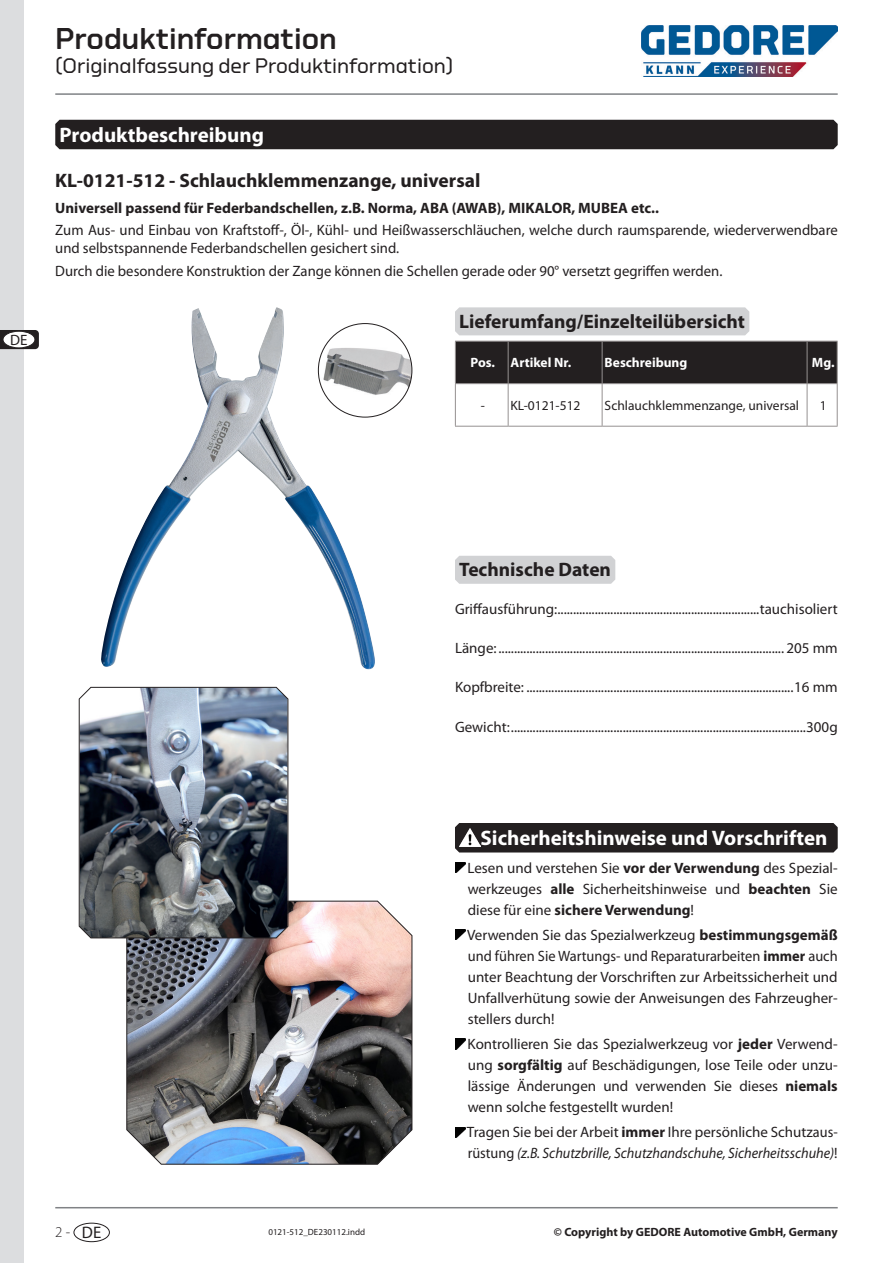
<style>
.page{position:relative;width:893px;height:1263px;background:#fff}
.page>*{position:absolute;margin:0;border:0;box-sizing:border-box;transform-origin:0 0}
.t1{font:500 30px "GEDORE Type";color:#231f20}
.t2{font:700 21px "Myriad Pro";color:#fff}
.t3{font:21px "GEDORE Type";color:#231f20}
.t4{font:700 19.5px "Myriad Pro";color:#231f20}
.t5{font:15px/21px "Myriad Pro";color:#231f20;text-align:justify}
.t6{font:700 15px "Myriad Pro";color:#231f20}
.t7{font:300 15px "Myriad Pro";color:#231f20}
.t8{font:13.5px "Myriad Pro";color:#231f20}
.t9{font:700 13.5px "Myriad Pro";color:#fff}
.t10{font:700 12px "Myriad Pro";color:#231f20}
.t11{font:9px "Myriad Pro";color:#231f20}
.s1{font-weight:700}
.s2{font-style:italic}
.s3{font-weight:400;font-size:16.65px}
</style>
<div class="page">
<div style="left:0;top:0;width:23px;height:1263px;background:#dcdddf"></div>
<hr style="left:55px;top:93px;width:783px;height:2px;background:#808285">
<img style="left:641px;top:26px;width:197px;height:50px">
<hr style="left:55px;top:1207px;width:783px;height:1px;background:#808285">
<div style="left:74px;top:1223px;width:36px;height:19px;border:1px solid #231f20;border-radius:50%"></div>
<svg style="left:0;top:330px;width:39px;height:19px"></svg>
<div style="left:3px;top:331px;width:32px;height:17px;background:#fff;border-radius:50%"></div>
<div style="left:3px;top:331px;width:32px;height:17px;border:1px solid #231f20;border-radius:50%"></div>
<div style="left:55px;top:120px;width:783px;height:29px;background:#231f20"></div>
<div style="left:455px;top:307px;width:294px;height:28px;background:#d1d2d4"></div>
<div style="left:455px;top:556px;width:160px;height:28px;background:#d1d2d4"></div>
<div style="left:455px;top:823px;width:383px;height:29px;background:#231f20"></div>
<div style="left:456px;top:342px;width:381px;height:41px;background:#231f20"></div>
<hr style="left:455px;top:341px;width:53px;height:1px;background:#959191">
<hr style="left:455px;top:341px;width:1px;height:42px;background:#959191">
<hr style="left:508px;top:341px;width:94px;height:1px;background:#959191">
<hr style="left:508px;top:341px;width:1px;height:42px;background:#959191">
<hr style="left:602px;top:341px;width:205px;height:1px;background:#959191">
<hr style="left:602px;top:341px;width:1px;height:42px;background:#959191">
<hr style="left:807px;top:341px;width:31px;height:1px;background:#959191">
<hr style="left:807px;top:341px;width:1px;height:42px;background:#959191">
<hr style="left:837px;top:341px;width:1px;height:42px;background:#959191">
<hr style="left:455px;top:383px;width:53px;height:1px;background:#959191">
<hr style="left:455px;top:384px;width:1px;height:42px;background:#959191">
<hr style="left:508px;top:383px;width:94px;height:1px;background:#959191">
<hr style="left:508px;top:384px;width:1px;height:42px;background:#959191">
<hr style="left:602px;top:383px;width:205px;height:1px;background:#959191">
<hr style="left:602px;top:384px;width:1px;height:42px;background:#959191">
<hr style="left:807px;top:383px;width:31px;height:1px;background:#959191">
<hr style="left:807px;top:384px;width:1px;height:42px;background:#959191">
<hr style="left:837px;top:384px;width:1px;height:42px;background:#959191">
<hr style="left:455px;top:426px;width:53px;height:1px;background:#959191">
<hr style="left:508px;top:426px;width:94px;height:1px;background:#959191">
<hr style="left:602px;top:426px;width:205px;height:1px;background:#959191">
<hr style="left:807px;top:426px;width:31px;height:1px;background:#959191">
<img style="left:459px;top:828px;width:22px;height:19px">
<svg style="left:455px;top:862px;width:10px;height:10px"></svg>
<svg style="left:455px;top:929px;width:10px;height:11px"></svg>
<svg style="left:455px;top:1039px;width:10px;height:10px"></svg>
<svg style="left:455px;top:1127px;width:10px;height:10px"></svg>
<img style="left:101px;top:307px;width:274px;height:362px">
<img style="left:318px;top:340px;width:94px;height:61px">
<img style="left:126px;top:900px;width:287px;height:265px">
<img style="left:79px;top:686px;width:210px;height:252px">
<p class="t5" style="left:10px;top:329px;width:19px">DE</p>
<h1 class="t1" style="left:55px;top:21px;width:283px">Produktinformation</h1>
<h2 class="t3" style="left:55px;top:54px;width:400px">(Originalfassung der Produktinformation)</h2>
<h2 class="t2" style="left:60px;top:121px;width:206px">Produktbeschreibung</h2>
<h3 class="t4" style="left:55px;top:167px;width:427px">KL-0121-512 - Schlauchklemmenzange, universal</h3>
<p class="t6" style="left:55px;top:198px;width:605px">Universell passend für Federbandschellen, z.B. Norma, ABA (AWAB), MIKALOR, MUBEA etc..</p>
<p class="t5" style="left:55px;top:221px;width:784px;line-height:18px">Zum Aus- und Einbau von Kraftstoff-, Öl-, Kühl- und Heißwasserschläuchen, welche durch raumsparende, wiederverwendbare und selbstspannende Federbandschellen gesichert sind.</p>
<p class="t5" style="left:55px;top:260px;width:669px">Durch die besondere Konstruktion der Zange können die Schellen gerade oder 90° versetzt gegriffen werden.</p>
<h3 class="t4" style="left:459px;top:309px;width:287px">Lieferumfang/Einzelteilübersicht</h3>
<p class="t9" style="left:471px;top:354px;width:102px">Pos. Artikel Nr.</p>
<p class="t9" style="left:605px;top:354px;width:84px">Beschreibung</p>
<p class="t9" style="left:812px;top:354px;width:24px">Mg.</p>
<p class="t8" style="left:481px;top:397px;width:101px">- KL-0121-512</p>
<p class="t8" style="left:605px;top:397px;width:196px">Schlauchklemmenzange, universal</p>
<p class="t8" style="left:820px;top:397px;width:8px">1</p>
<h3 class="t4" style="left:459px;top:557px;width:153px">Technische Daten</h3>
<p class="t5" style="left:455px;top:598px;width:384px">Griffausführung:.................................................................tauchisoliert</p>
<p class="t5" style="left:455px;top:637px;width:384px">Länge: ............................................................................................ 205 mm</p>
<p class="t5" style="left:455px;top:677px;width:384px">Kopfbreite: ......................................................................................16 mm</p>
<p class="t5" style="left:455px;top:716px;width:384px">Gewicht:...............................................................................................300g</p>
<h2 class="t2" style="left:481px;top:824px;width:348px">Sicherheitshinweise und Vorschriften</h2>
<p class="t5" style="left:468px;top:857px;width:372px">Lesen und verstehen Sie <span class="s1">vor der Verwendung</span> des Spezial&shy;werkzeuges <span class="s1">alle</span> Sicherheitshinweise und <span class="s1">beachten</span> Sie diese für eine <span class="s1">sichere Verwendung</span>!</p>
<p class="t5" style="left:467px;top:924px;width:372px">Verwenden Sie das Spezialwerkzeug <span class="s1">bestimmungsgemäß </span>und führen Sie Wartungs- und Reparaturarbeiten <span class="s1">immer</span> auch unter Beachtung der Vorschriften zur Arbeitssicherheit und Unfallverhütung sowie der Anweisungen des Fahrzeugher&shy;stellers durch!</p>
<p class="t5" style="left:468px;top:1033px;width:372px">Kontrollieren Sie das Spezialwerkzeug vor <span class="s1">jeder</span> Verwend&shy;ung <span class="s1">sorgfältig</span> auf Beschädigungen, lose Teile oder unzu&shy;lässige Änderungen und verwenden Sie dieses <span class="s1">niemals </span>wenn solche festgestellt wurden!</p>
<p class="t5" style="left:467px;top:1121px;width:372px">Tragen Sie bei der Arbeit <span class="s1">immer</span> Ihre persönliche Schutzaus&shy;rüstung <span class="s2">(z.B. Schutzbrille, Schutzhandschuhe, Sicherheitsschuhe)</span>!</p>
<p class="t7" style="left:55px;top:1223px;width:48px">2- <span class="s3">DE</span></p>
<p class="t11" style="left:268px;top:1226px;width:98px">0121-512_DE230112.indd</p>
<p class="t10" style="left:554px;top:1224px;width:285px">© Copyright by GEDORE Automotive GmbH, Germany</p>
</div>
